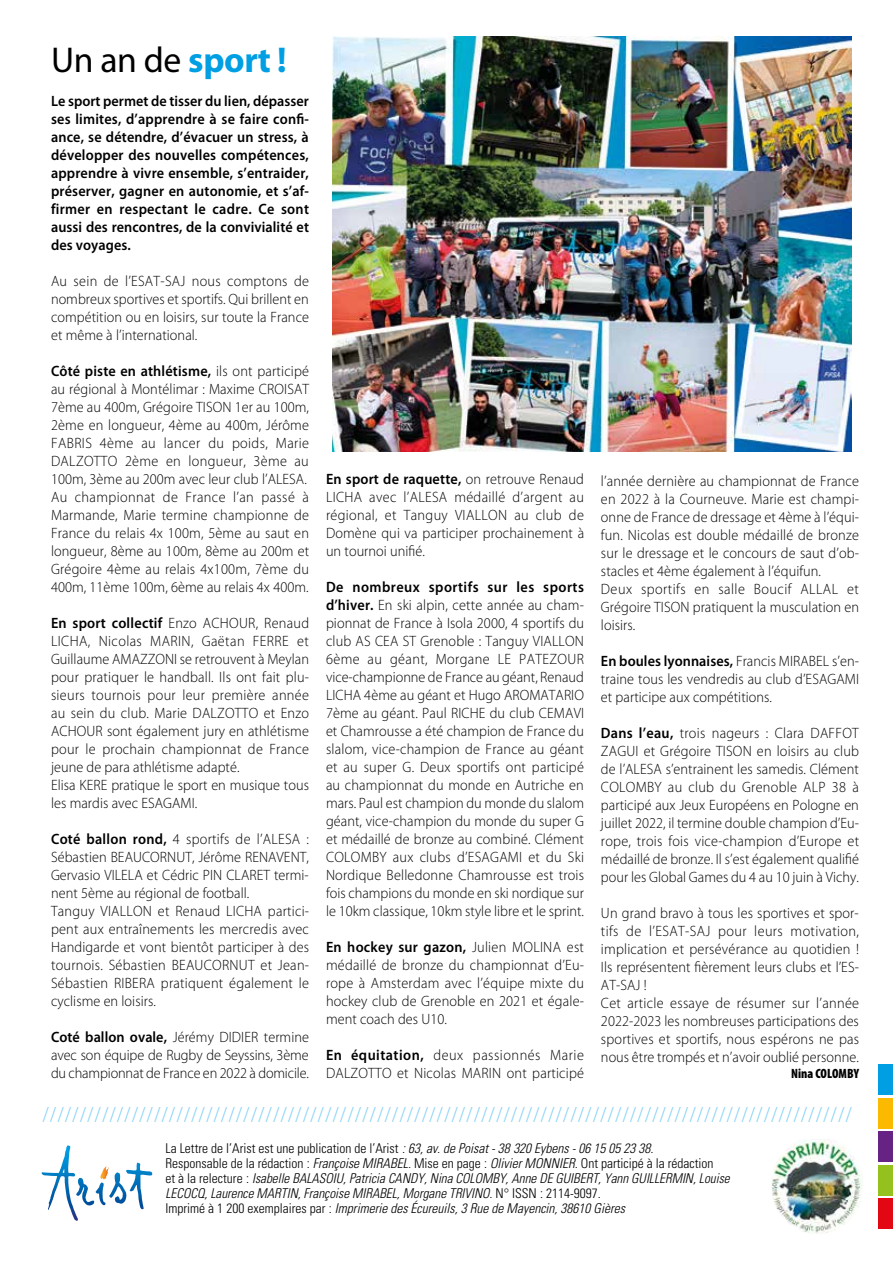
<style>
.page{position:relative;width:893px;height:1263px;background:#fff}
.page>*{position:absolute;margin:0;border:0;box-sizing:border-box;transform-origin:0 0}
.t1{font:36px "Myriad Pro";color:#000}
.t2{font:300 condensed 18px "Univers LT Std";color:#83d0f5}
.t3{font:300 15px/18px "Myriad Pro";letter-spacing:.01em;color:#000;text-align:justify;scale:.95 1}
.t4{font:600 15px/18px "Myriad Pro";letter-spacing:.005em;color:#000;text-align:justify;scale:.95 1}
.t5{font:italic 300 condensed 13.5px/15px "Univers LT Std";color:#000}
.t6{font:900 condensed 13.5px "Myriad Pro";color:#000;scale:.96 1}
.s1{font-weight:700;color:#009fe3}
.s2{font-weight:600}
.s3{font-style:normal}
</style>
<div class="page">
<img style="left:771px;top:1139px;width:92px;height:95px">
<svg style="left:41px;top:1145px;width:112px;height:76px"></svg>
<div style="left:878px;top:1065px;width:15px;height:30px;background:#009fe3"></div>
<div style="left:878px;top:1098px;width:15px;height:30px;background:#fbba00"></div>
<div style="left:878px;top:1132px;width:15px;height:30px;background:#662383"></div>
<div style="left:878px;top:1165px;width:15px;height:30px;background:#95c11f"></div>
<div style="left:878px;top:1199px;width:15px;height:30px;background:#e30613"></div>
<img style="left:333px;top:36px;width:519px;height:416px">
<h1 class="t1" style="left:51px;top:40px;width:237px">Un an de <span class="s1">sport !</span></h1>
<p class="t4" style="left:51px;top:92px;width:273px">Le sport permet de tisser du lien, dépasser ses limites, d’apprendre à se faire confi&shy;ance, se détendre, d’évacuer un stress, à développer des nouvelles compétences, apprendre à vivre ensemble, s’entraider, préserver, gagner en autonomie, et s’af&shy;firmer en respectant le cadre. Ce sont aussi des rencontres, de la convivialité et des voyages.</p>
<p class="t3" style="left:51px;top:272px;width:273px">Au sein de l’ESAT-SAJ nous comptons de nombreux sportives et sportifs. Qui brillent en compétition ou en loisirs, sur toute la France et même à l’international.</p>
<p class="t3" style="left:51px;top:362px;width:273px;text-align:left"><span class="s2">Côté piste en athlétisme,</span> ils ont participé au régional à Montélimar : Maxime CROISAT 7ème au 400m, Grégoire TISON 1er au 100m, 2ème en longueur, 4ème au 400m, Jérôme FABRIS 4ème au lancer du poids, Marie DALZOTTO 2ème en longueur, 3ème au 100m, 3ème au 200m avec leur club l’ALESA.<br>Au championnat de France l’an passé à Marmande, Marie termine championne de France du relais 4x 100m, 5ème au saut en longueur, 8ème au 100m, 8ème au 200m et Grégoire 4ème au relais 4x100m, 7ème du 400m, 11ème 100m, 6ème au relais 4x 400m.</p>
<p class="t3" style="left:51px;top:614px;width:273px;text-align:left"><span class="s2">En sport collectif</span> Enzo ACHOUR, Renaud LICHA, Nicolas MARIN, Gaëtan FERRE et Guillaume AMAZZONI se retrouvent à Meylan pour pratiquer le handball. Ils ont fait plu&shy;sieurs tournois pour leur première année au sein du club. Marie DALZOTTO et Enzo ACHOUR sont également jury en athlétisme pour le prochain championnat de France jeune de para athlétisme adapté.<br>Elisa KERE pratique le sport en musique tous les mardis avec ESAGAMI.</p>
<p class="t3" style="left:51px;top:830px;width:273px;text-align:left"><span class="s2">Coté ballon rond,</span> 4 sportifs de l’ALESA :<br>Sébastien BEAUCORNUT, Jérôme RENAVENT, Gervasio VILELA et Cédric PIN CLARET termi&shy;nent 5ème au régional de football.<br>Tanguy VIALLON et Renaud LICHA partici&shy;pent aux entraînements les mercredis avec Handigarde et vont bientôt participer à des tournois. Sébastien BEAUCORNUT et Jean-Sébastien RIBERA pratiquent également le cyclisme en loisirs.</p>
<p class="t3" style="left:51px;top:1028px;width:273px"><span class="s2">Coté ballon ovale,</span> Jérémy DIDIER termine avec son équipe de Rugby de Seyssins, 3ème du championnat de France en 2022 à domicile.</p>
<p class="t3" style="left:326px;top:470px;width:273px"><span class="s2">En sport de raquette,</span> on retrouve Renaud LICHA avec l’ALESA médaillé d’argent au régional, et Tanguy VIALLON au club de Domène qui va participer prochainement à un tournoi unifié.</p>
<p class="t3" style="left:326px;top:578px;width:273px"><span class="s2">De nombreux sportifs sur les sports d’hiver.</span> En ski alpin, cette année au cham&shy;pionnat de France à Isola 2000, 4 sportifs du club AS CEA ST Grenoble : Tanguy VIALLON 6ème au géant, Morgane LE PATEZOUR vice-championne de France au géant, Renaud LICHA 4ème au géant et Hugo AROMATARIO 7ème au géant. Paul RICHE du club CEMAVI et Chamrousse a été champion de France du slalom, vice-champion de France au géant et au super G. Deux sportifs ont participé au championnat du monde en Autriche en mars. Paul est champion du monde du slalom géant, vice-champion du monde du super G et médaillé de bronze au combiné. Clément COLOMBY aux clubs d’ESAGAMI et du Ski Nordique Belledonne Chamrousse est trois fois champions du monde en ski nordique sur le 10km classique, 10km style libre et le sprint.</p>
<p class="t3" style="left:326px;top:938px;width:273px"><span class="s2">En hockey sur gazon,</span> Julien MOLINA est médaillé de bronze du championnat d’Eu&shy;rope à Amsterdam avec l’équipe mixte du hockey club de Grenoble en 2021 et égale&shy;ment coach des U10.</p>
<p class="t3" style="left:326px;top:1046px;width:273px"><span class="s2">En équitation,</span> deux passionnés Marie<br>DALZOTTO et Nicolas MARIN ont participé</p>
<p class="t3" style="left:601px;top:472px;width:273px;text-align:left">l’année dernière au championnat de France en 2022 à la Courneuve. Marie est champi&shy;onne de France de dressage et 4ème à l’équi&shy;fun. Nicolas est double médaillé de bronze sur le dressage et le concours de saut d’ob&shy;stacles et 4ème également à l’équifun.<br>Deux sportifs en salle Boucif ALLAL et Grégoire TISON pratiquent la musculation en loisirs.</p>
<p class="t3" style="left:601px;top:652px;width:273px"><span class="s2">En boules lyonnaises,</span> Francis MIRABEL s’en&shy;traine tous les vendredis au club d’ESAGAMI et participe aux compétitions.</p>
<p class="t3" style="left:601px;top:724px;width:273px"><span class="s2">Dans l’eau,</span> trois nageurs : Clara DAFFOT ZAGUI et Grégoire TISON en loisirs au club de l’ALESA s’entrainent les samedis. Clément COLOMBY au club du Grenoble ALP 38 à participé aux Jeux Européens en Pologne en juillet 2022, il termine double champion d’Eu&shy;rope, trois fois vice-champion d’Europe et médaillé de bronze. Il s’est également qualifié pour les Global Games du 4 au 10 juin à Vichy.</p>
<p class="t3" style="left:601px;top:904px;width:273px;text-align:left">Un grand bravo à tous les sportives et spor&shy;tifs de l’ESAT-SAJ pour leurs motivation, implication et persévérance au quotidien !<br>Ils représentent fièrement leurs clubs et l’ES-AT-SAJ !<br>Cet article essaye de résumer sur l’année 2022-2023 les nombreuses participations des sportives et sportifs, nous espérons ne pas nous être trompés et n’avoir oublié personne.</p>
<p class="t6" style="left:791px;top:1065px;width:72px">Nina COLOMBY</p>
<p class="t2" style="left:43px;top:1103px;width:810px">/////////////////////////////////////////////////////////////////////////////////////////////////////////////</p>
<p class="t5" style="left:165px;top:1141px;width:566px"><span class="s3">La Lettre de l’Arist est une publication de l’Arist</span> : 63, av. de Poisat - 38 320 Eybens - 06 15 05 23 38.<br><span class="s3">Responsable de la rédaction :</span> Françoise MIRABEL. <span class="s3">Mise en page :</span> Olivier MONNIER. <span class="s3">Ont participé à la rédaction<br>et à la relecture :</span> Isabelle BALASOIU, Patricia CANDY, Nina COLOMBY, Anne DE GUIBERT, Yann GUILLERMIN, Louise LECOCQ, Laurence MARTIN, Françoise MIRABEL, Morgane TRIVINO. <span class="s3">N° ISSN : 2114-9097.<br>Imprimé à 1 200 exemplaires par :</span> Imprimerie des Écureuils, 3 Rue de Mayencin, 38610 Gières</p>
</div>
